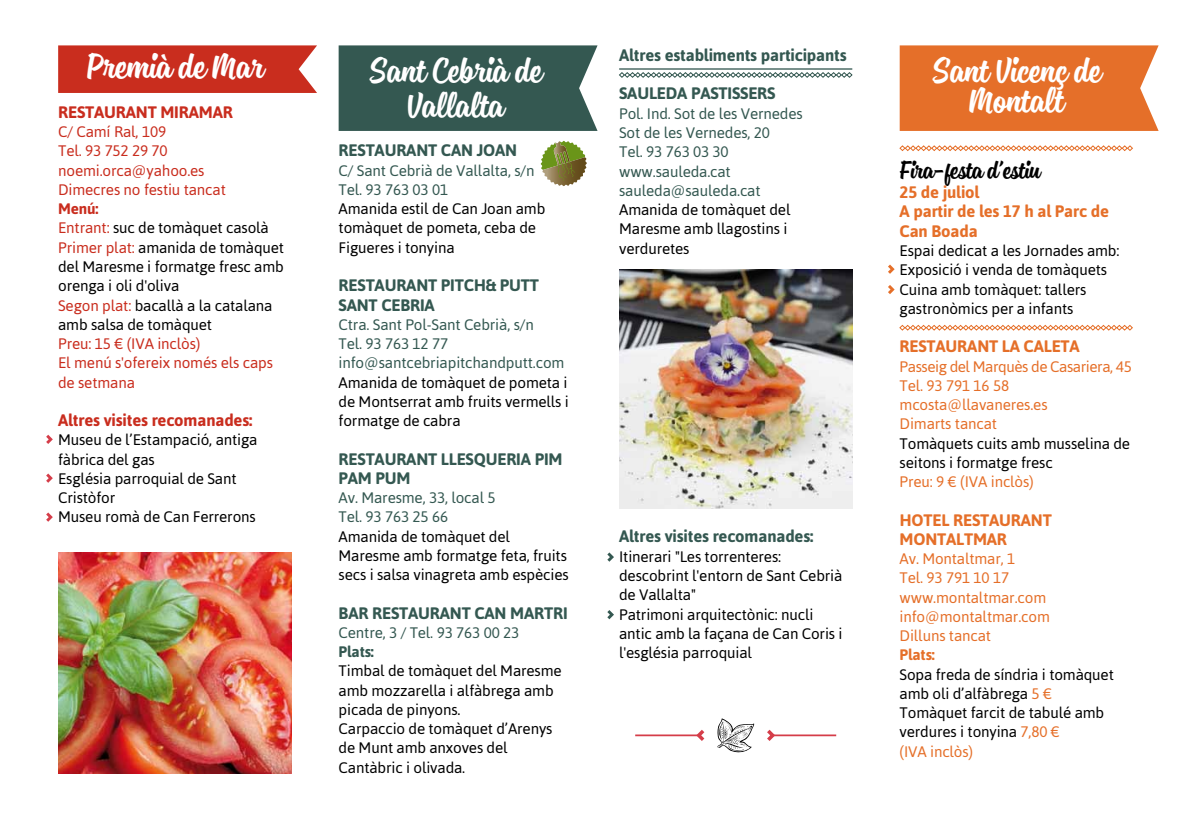
<style>
.page{position:relative;width:1191px;height:819px;background:#fff}
.page>*{position:absolute;margin:0;border:0;box-sizing:border-box;transform-origin:0 0}
.t1{font:42px/35px "Sanelma";color:#fff;text-align:center}
.t2{font:29.75px "Sanelma";letter-spacing:-.01em;color:#000}
.t3{font:700 16.62px/19.2px "Asap";letter-spacing:-.01em;color:#345851}
.t4{font:700 16.62px/19.2px "Asap";letter-spacing:-.01em;color:#e56f29}
.t5{font:700 16.62px "Asap";letter-spacing:-.01em;color:#c92d1e}
.t6{font:15.22px/19.2px "Asap";letter-spacing:-.01em;color:#000}
.t7{font:15.22px/19.2px "Asap";letter-spacing:-.01em;color:#345851}
.t8{font:15.22px/19.2px "Asap";letter-spacing:-.01em;color:#e56f29}
.t9{font:15.22px/19.2px "Asap";letter-spacing:-.01em;color:#c92d1e}
.t10{font:700 15.22px "Asap";letter-spacing:-.01em;color:#345851}
.t11{font:700 15.22px "Asap";letter-spacing:-.01em;color:#e56f29}
.s1{font-weight:700;color:#c92d1e}
.s2{color:#c92d1e}
.s3{color:#e56f29}
</style>
<div class="page">
<svg style="left:46px;top:434px;width:7px;height:10px"></svg>
<svg style="left:46px;top:473px;width:7px;height:10px"></svg>
<svg style="left:46px;top:512px;width:7px;height:9px"></svg>
<div style="left:58px;top:45px;width:259px;height:48px;background:#c92d1e"></div>
<div style="left:339px;top:45px;width:258px;height:86px;background:#345851"></div>
<svg style="left:619px;top:72px;width:233px;height:6px"></svg>
<hr style="left:619px;top:68px;width:233px;height:2px;background:#345851">
<svg style="left:607px;top:552px;width:7px;height:9px"></svg>
<svg style="left:607px;top:610px;width:7px;height:9px"></svg>
<div style="left:899px;top:45px;width:259px;height:86px;background:#e56f29"></div>
<svg style="left:899px;top:145px;width:234px;height:6px"></svg>
<svg style="left:899px;top:325px;width:234px;height:5px"></svg>
<svg style="left:888px;top:285px;width:6px;height:9px"></svg>
<svg style="left:888px;top:264px;width:6px;height:10px"></svg>
<img style="left:58px;top:553px;width:233px;height:220px">
<img style="left:619px;top:269px;width:233px;height:239px">
<svg style="left:717px;top:718px;width:37px;height:34px"></svg>
<svg style="left:696px;top:729px;width:8px;height:12px"></svg>
<hr style="left:635px;top:734px;width:63px;height:2px;background:#d53d49">
<svg style="left:767px;top:729px;width:8px;height:12px"></svg>
<hr style="left:773px;top:734px;width:63px;height:2px;background:#d53d49">
<svg style="left:541px;top:141px;width:44px;height:45px"></svg>
<h1 class="t1" style="left:86px;top:49px;width:178px">Premià de Mar</h1>
<p class="t5" style="left:58px;top:102px;width:176px">RESTAURANT MIRAMAR</p>
<p class="t9" style="left:58px;top:122px;width:169px">C/ Camí Ral, 109<br>Tel. 93 752 29 70 noemi.orca@yahoo.es<br>Dimecres no festiu tancat</p>
<p class="t6" style="left:58px;top:199px;width:227px"><span class="s1">Menú:<br></span><span class="s2">Entrant:</span> suc de tomàquet casolà<br><span class="s2">Primer plat:</span> amanida de tomàquet del Maresme i formatge fresc amb orenga i oli d'oliva<br><span class="s2">Segon plat:</span> bacallà a la catalana amb salsa de tomàquet</p>
<p class="t9" style="left:58px;top:334px;width:216px">Preu: 15 € (IVA inclòs)<br>El menú s'ofereix només els caps de setmana</p>
<p class="t5" style="left:58px;top:410px;width:196px">Altres visites recomanades:</p>
<p class="t6" style="left:58px;top:430px;width:201px">Museu de l’Estampació, antiga fàbrica del gas<br>Església parroquial de Sant<br>Cristòfor<br>Museu romà de Can Ferrerons</p>
<h1 class="t1" style="left:369px;top:52px;width:174px">Sant Cebrià de<br>Vallalta</h1>
<p class="t3" style="left:339px;top:141px;width:180px">RESTAURANT CAN JOAN</p>
<p class="t7" style="left:339px;top:160px;width:197px">C/ Sant Cebrià de Vallalta, s/n<br>Tel. 93 763 03 01</p>
<p class="t6" style="left:339px;top:199px;width:208px">Amanida estil de Can Joan amb tomàquet de pometa, ceba de<br>Figueres i tonyina</p>
<p class="t3" style="left:339px;top:275px;width:202px">RESTAURANT PITCH&amp; PUTT<br>SANT CEBRIA</p>
<p class="t7" style="left:339px;top:314px;width:227px">Ctra. Sant Pol-Sant Cebrià, s/n<br>Tel. 93 763 12 77 info@santcebriapitchandputt.com</p>
<p class="t6" style="left:339px;top:372px;width:232px;text-align:justify">Amanida de tomàquet de pometa i de Montserrat amb fruits vermells i formatge de cabra</p>
<p class="t3" style="left:339px;top:449px;width:225px">RESTAURANT LLESQUERIA PIM<br>PAM PUM</p>
<p class="t7" style="left:339px;top:488px;width:159px">Av. Maresme, 33, local 5<br>Tel. 93 763 25 66</p>
<p class="t6" style="left:339px;top:526px;width:231px">Amanida de tomàquet del<br>Maresme amb formatge feta, fruits secs i salsa vinagreta amb espècies</p>
<p class="t3" style="left:339px;top:603px;width:231px">BAR RESTAURANT CAN MARTRI</p>
<p class="t7" style="left:339px;top:622px;width:182px">Centre, 3 / Tel. 93 763 00 23</p>
<p class="t10" style="left:339px;top:643px;width:37px">Plats:</p>
<p class="t6" style="left:339px;top:661px;width:225px">Timbal de tomàquet del Maresme amb mozzarella i alfàbrega amb picada de pinyons.<br>Carpaccio de tomàquet d’Arenys de Munt amb anxoves del<br>Cantàbric i olivada.</p>
<p class="t3" style="left:619px;top:45px;width:229px">Altres establiments participants</p>
<p class="t3" style="left:619px;top:84px;width:158px">SAULEDA PASTISSERS</p>
<p class="t7" style="left:619px;top:104px;width:185px">Pol. Ind. Sot de les Vernedes<br>Sot de les Vernedes, 20<br>Tel. 93 763 03 30 www.sauleda.cat sauleda@sauleda.cat</p>
<p class="t6" style="left:619px;top:200px;width:173px">Amanida de tomàquet del<br>Maresme amb llagostins i verduretes</p>
<p class="t3" style="left:619px;top:527px;width:196px">Altres visites recomanades:</p>
<p class="t6" style="left:619px;top:546px;width:225px">Itinerari "Les torrenteres: descobrint l'entorn de Sant Cebrià de Vallalta"<br>Patrimoni arquitectònic: nucli antic amb la façana de Can Coris i l'església parroquial</p>
<h1 class="t1" style="left:931px;top:55px;width:170px;line-height:29.8px">Sant Vicenç de<br>Montalt</h1>
<h2 class="t2" style="left:899px;top:150px;width:141px">Fira-festa d’estiu</h2>
<p class="t4" style="left:899px;top:182px;width:211px">25 de juliol<br>A partir de les 17 h al Parc de<br>Can Boada</p>
<p class="t6" style="left:899px;top:241px;width:221px">Espai dedicat a les Jornades amb:<br>Exposició i venda de tomàquets<br>Cuina amb tomàquet: tallers gastronòmics per a infants</p>
<p class="t4" style="left:899px;top:336px;width:182px">RESTAURANT LA CALETA</p>
<p class="t8" style="left:899px;top:356px;width:234px">Passeig del Marquès de Casariera, 45<br>Tel. 93 791 16 58 mcosta@llavaneres.es<br>Dimarts tancat</p>
<p class="t6" style="left:899px;top:433px;width:232px">Tomàquets cuits amb musselina de seitons i formatge fresc</p>
<p class="t8" style="left:899px;top:472px;width:136px">Preu: 9 € (IVA inclòs)</p>
<p class="t4" style="left:899px;top:510px;width:154px">HOTEL RESTAURANT<br>MONTALTMAR</p>
<p class="t8" style="left:899px;top:549px;width:152px">Av. Montaltmar, 1<br>Tel. 93 791 10 17 www.montaltmar.com info@montaltmar.com<br>Dilluns tancat</p>
<p class="t11" style="left:899px;top:646px;width:37px">Plats:</p>
<p class="t6" style="left:899px;top:664px;width:216px">Sopa freda de síndria i tomàquet amb oli d’alfàbrega <span class="s3">5 €<br></span>Tomàquet farcit de tabulé amb verdures i tonyina <span class="s3">7,80 €<br>(IVA inclòs)</span></p>
</div>
